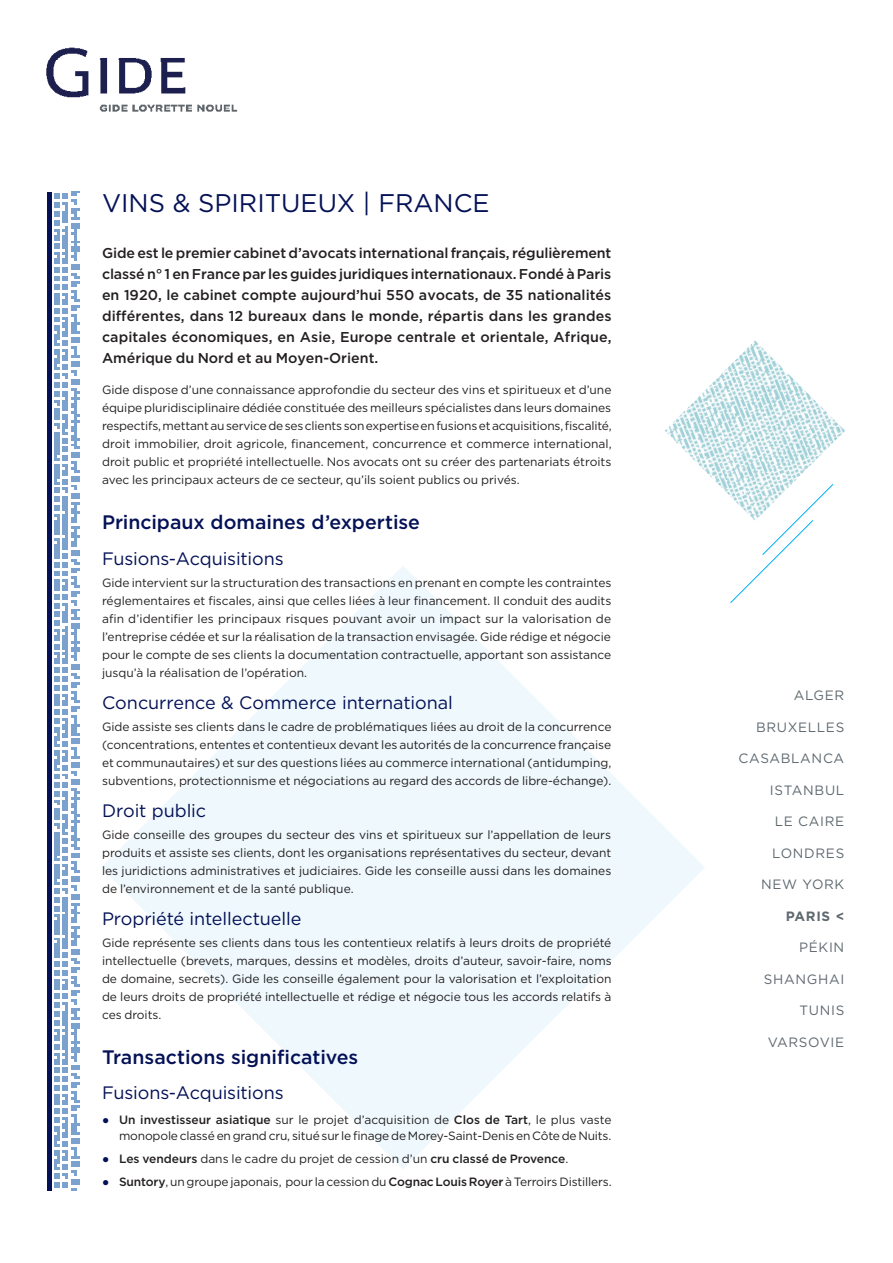
<style>
.page{position:relative;width:893px;height:1263px;background:#fff}
.page>*{position:absolute;margin:0;border:0;box-sizing:border-box;transform-origin:0 0}
.t1{font:25.5px "Gotham";color:#041156}
.t2{font:500 19.5px "Gotham";color:#041156}
.t3{font:18px "Gotham";letter-spacing:-.005em;color:#041156}
.t4{font:500 14.25px/21px "Gotham";color:#231f20;text-align:justify}
.t5{font:13.5px "Gotham";letter-spacing:.05em;color:#5f696f}
.t6{font:700 13.5px "Gotham";letter-spacing:.05em;color:#5f696f}
.t7{font:12px/18px "Gotham";color:#231f20;text-align:justify}
.s1{font-family:"Impact";color:#041156}
.s2{font-weight:500}
</style>
<div class="page">
<svg style="left:102px;top:566px;width:603px;height:603px;fill:#f2f9fd"></svg>
<img style="left:741px;top:340px;width:27px;height:15px">
<img style="left:665px;top:355px;width:168px;height:116px">
<img style="left:705px;top:419px;width:140px;height:76px">
<svg style="left:730px;top:483px;width:104px;height:120px"></svg>
<img style="left:51px;top:192px;width:29px;height:998px">
<hr style="left:47px;top:192px;width:4px;height:998px;background:#041156">
<img style="left:47px;top:47px;width:191px;height:65px">
<h1 class="t1" style="left:102px;top:186px;width:389px">VINS &amp; SPIRITUEUX | FRANCE</h1>
<p class="t4" style="left:102px;top:243px;width:511px">Gide est le premier cabinet d’avocats international français, régulièrement classé n° 1 en France par les guides juridiques internationaux. Fondé à Paris en 1920, le cabinet compte aujourd’hui 550 avocats, de 35 nationalités différentes, dans 12 bureaux dans le monde, répartis dans les grandes capitales économiques, en Asie, Europe centrale et orientale, Afrique, Amérique du Nord et au Moyen-Orient.</p>
<p class="t7" style="left:102px;top:381px;width:511px">Gide dispose d’une connaissance approfondie du secteur des vins et spiritueux et d’une équipe pluridisciplinaire dédiée constituée des meilleurs spécialistes dans leurs domaines respectifs, mettant au service de ses clients son expertise en fusions et acquisitions, fiscalité, droit immobilier, droit agricole, financement, concurrence et commerce international, droit public et propriété intellectuelle. Nos avocats ont su créer des partenariats étroits avec les principaux acteurs de ce secteur, qu’ils soient publics ou privés.</p>
<h2 class="t2" style="left:102px;top:510px;width:320px">Principaux domaines d’expertise</h2>
<h3 class="t3" style="left:102px;top:547px;width:183px">Fusions-Acquisitions</h3>
<p class="t7" style="left:102px;top:574px;width:511px">Gide intervient sur la structuration des transactions en prenant en compte les contraintes réglementaires et fiscales, ainsi que celles liées à leur financement. Il conduit des audits afin d’identifier les principaux risques pouvant avoir un impact sur la valorisation de l’entreprise cédée et sur la réalisation de la transaction envisagée. Gide rédige et négocie pour le compte de ses clients la documentation contractuelle, apportant son assistance jusqu’à la réalisation de l’opération.</p>
<h3 class="t3" style="left:102px;top:691px;width:352px">Concurrence &amp; Commerce international</h3>
<p class="t7" style="left:102px;top:718px;width:511px">Gide assiste ses clients dans le cadre de problématiques liées au droit de la concurrence (concentrations, ententes et contentieux devant les autorités de la concurrence française et communautaires) et sur des questions liées au commerce international (antidumping, subventions, protectionnisme et négociations au regard des accords de libre-échange).</p>
<h3 class="t3" style="left:102px;top:799px;width:106px">Droit public</h3>
<p class="t7" style="left:102px;top:826px;width:511px">Gide conseille des groupes du secteur des vins et spiritueux sur l’appellation de leurs produits et assiste ses clients, dont les organisations représentatives du secteur, devant les juridictions administratives et judiciaires. Gide les conseille aussi dans les domaines de l’environnement et de la santé publique.</p>
<h3 class="t3" style="left:102px;top:907px;width:201px">Propriété intellectuelle</h3>
<p class="t7" style="left:102px;top:934px;width:511px">Gide représente ses clients dans tous les contentieux relatifs à leurs droits de propriété intellectuelle (brevets, marques, dessins et modèles, droits d’auteur, savoir-faire, noms de domaine, secrets). Gide les conseille également pour la valorisation et l’exploitation de leurs droits de propriété intellectuelle et rédige et négocie tous les accords relatifs à ces droits.</p>
<h2 class="t2" style="left:102px;top:1045px;width:258px">Transactions significatives</h2>
<h3 class="t3" style="left:102px;top:1081px;width:183px">Fusions-Acquisitions</h3>
<p class="t7" style="left:102px;top:1111px;width:511px;line-height:16.5px;text-align:right"><span class="s1">●</span> <span class="s2">Un investisseur asiatique</span> sur le projet d’acquisition de <span class="s2">Clos de Tart</span>, le plus vaste monopole classé en grand cru, situé sur le finage de Morey-Saint-Denis en Côte de Nuits.</p>
<p class="t7" style="left:102px;top:1150px;width:468px"><span class="s1">●</span> <span class="s2">Les vendeurs</span> dans le cadre du projet de cession d’un <span class="s2">cru classé de Provence</span>.</p>
<p class="t7" style="left:102px;top:1172px;width:511px"><span class="s1">●</span> <span class="s2">Suntory</span>, un groupe japonais, pour la cession du <span class="s2">Cognac Louis Royer</span> à Terroirs Distillers.</p>
<p class="t5" style="left:794px;top:687px;width:52px">ALGER</p>
<p class="t5" style="left:756px;top:718px;width:90px">BRUXELLES</p>
<p class="t5" style="left:739px;top:750px;width:107px">CASABLANCA</p>
<p class="t5" style="left:770px;top:781px;width:76px">ISTANBUL</p>
<p class="t5" style="left:775px;top:813px;width:71px">LE CAIRE</p>
<p class="t5" style="left:772px;top:844px;width:74px">LONDRES</p>
<p class="t5" style="left:761px;top:876px;width:85px">NEW YORK</p>
<p class="t6" style="left:786px;top:907px;width:60px">PARIS &lt;</p>
<p class="t5" style="left:799px;top:939px;width:47px">PÉKIN</p>
<p class="t5" style="left:764px;top:970px;width:82px">SHANGHAI</p>
<p class="t5" style="left:799px;top:1002px;width:46px">TUNIS</p>
<p class="t5" style="left:768px;top:1033px;width:78px">VARSOVIE</p>
</div>
